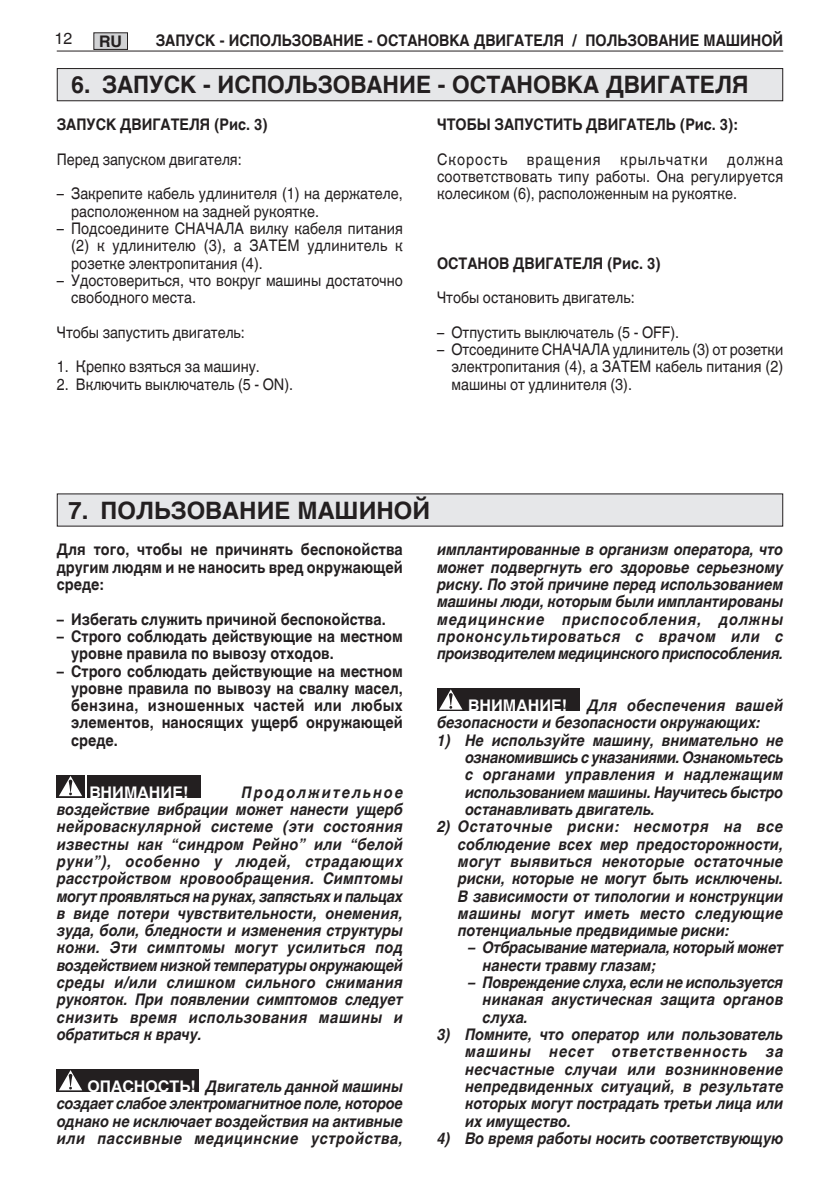
<style>
.page{position:relative;width:840px;height:1191px;background:#fff}
.page>*{position:absolute;margin:0;border:0;box-sizing:border-box;transform-origin:0 0}
.titolo{font:700 24px "Helvetica World";color:#231f20;scale:.95 1}
.titolo-2{font:700 24px "Helvetica World";color:#231f20}
.Normale{font:italic 700 16px/17.2px "Helvetica World";color:#231f20;text-align:justify;scale:.9 1}
.Normale-2{font:16px/17.2px "Helvetica World";color:#231f20;text-align:justify;scale:.9 1}
.Normale-3{font:700 16px/17.2px "Helvetica World";color:#231f20;text-align:justify;scale:.9 1}
.Normale-4{font:700 16px "Helvetica World";color:#fff}
.Normale-5{font:16px "Helvetica World";color:#231f20}
.Normale-6{font:700 16px "Helvetica World";color:#231f20}
</style>
<div class="page">
<hr style="left:57px;top:51px;width:725px;height:1px;background:#231f20">
<div style="left:94px;top:33px;width:33px;height:16px;background:#d1d2d4"></div>
<div style="left:94px;top:33px;width:34px;height:17px;border:1px solid #231f20"></div>
<svg style="left:437px;top:688px;width:28px;height:23px"></svg>
<svg style="left:439px;top:689px;width:23px;height:20px"></svg>
<svg style="left:448px;top:693px;width:4px;height:12px"></svg>
<div style="left:465px;top:688px;width:114px;height:23px;background:#231f20"></div>
<div style="left:57px;top:775px;width:28px;height:22px;background:#231f20"></div>
<svg style="left:59px;top:776px;width:23px;height:20px"></svg>
<div style="left:87px;top:775px;width:113px;height:22px;background:#231f20"></div>
<svg style="left:57px;top:1069px;width:28px;height:23px"></svg>
<svg style="left:59px;top:1070px;width:23px;height:20px"></svg>
<div style="left:85px;top:1069px;width:113px;height:23px;background:#231f20"></div>
<div style="left:57px;top:68px;width:725px;height:33px;background:#e6e7e9;border:1px solid #231f20"></div>
<div style="left:57px;top:493px;width:725px;height:33px;background:#e6e7e9"></div>
<p class="Normale-5" style="left:54px;top:29px;width:19px">12</p>
<p class="Normale-6" style="left:99px;top:32px;width:24px">RU</p>
<p class="Normale-3" style="left:156px;top:31px;width:698px">ЗАПУСK - ИСПОЛЬЗОВАНИЕ - ОСТАНОВKА ДВИГАТЕЛЯ / ПОЛЬЗОВАНИЕ МАШИНОЙ</p>
<p class="titolo" style="left:71px;top:70px;width:714px">6. ЗАПУСK - ИСПОЛЬЗОВАНИЕ - ОСТАНОВKА ДВИГАТЕЛЯ</p>
<p class="Normale-3" style="left:57px;top:116px;width:236px">ЗАПУСK ДВИГАТЕЛЯ (Рис. 3)</p>
<p class="Normale-2" style="left:57px;top:150px;width:207px">Перед запуском двигателя:</p>
<p class="Normale-2" style="left:71px;top:185px;width:370px;text-indent:-14px">– Закрепите кабель удлинителя (1) на держателе, расположенном на задней рукоятке.</p>
<p class="Normale-2" style="left:71px;top:220px;width:370px;text-indent:-14px">– Подсоедините СНАЧАЛА вилку кабеля питания (2) к удлинителю (3), а ЗАТЕМ удлинитель к розетке электропитания (4).</p>
<p class="Normale-2" style="left:71px;top:272px;width:370px;text-indent:-14px">– Удостовериться, что вокруг машины достаточно свободного места.</p>
<p class="Normale-2" style="left:57px;top:323px;width:210px">Чтобы запустить двигатель:</p>
<p class="Normale-2" style="left:57px;top:358px;width:227px">1. Крепко взяться за машину.</p>
<p class="Normale-2" style="left:57px;top:375px;width:264px">2. Включить выключатель (5 - ON).</p>
<p class="Normale-3" style="left:437px;top:116px;width:335px">ЧТОБЫ ЗАПУСТИТЬ ДВИГАТЕЛЬ (Рис. 3):</p>
<p class="Normale-2" style="left:437px;top:150px;width:386px">Скорость вращения крыльчатки должна соответствовать типу работы. Она регулируется колесиком (6), расположенным на рукоятке.</p>
<p class="Normale-3" style="left:437px;top:254px;width:250px">ОСТАНОВ ДВИГАТЕЛЯ (Рис. 3)</p>
<p class="Normale-2" style="left:437px;top:289px;width:221px">Чтобы остановить двигатель:</p>
<p class="Normale-2" style="left:437px;top:323px;width:270px">– Отпустить выключатель (5 - OFF).</p>
<p class="Normale-2" style="left:451px;top:341px;width:370px;text-indent:-14px">– Отсоедините СНАЧАЛА удлинитель (3) от розетки электропитания (4), а ЗАТЕМ кабель питания (2) машины от удлинителя (3).</p>
<p class="titolo-2" style="left:68px;top:497px;width:363px">7. ПОЛЬЗОВАНИЕ МАШИНОЙ</p>
<p class="Normale-3" style="left:57px;top:541px;width:386px">Для того, чтобы не причинять беспокойства другим людям и не наносить вред окружающей среде:</p>
<p class="Normale-3" style="left:57px;top:610px;width:367px">– Избегать служить причиной беспокойства.</p>
<p class="Normale-3" style="left:71px;top:628px;width:370px;text-indent:-14px">– Строго соблюдать действующие на местном уровне правила по вывозу отходов.</p>
<p class="Normale-3" style="left:71px;top:662px;width:370px;text-indent:-14px">– Строго соблюдать действующие на местном уровне правила по вывозу на свалку масел, бензина, изношенных частей или любых элементов, наносящих ущерб окружающей среде.</p>
<p class="Normale-4" style="left:89px;top:783px;width:100px">ВНИМАНИЕ!</p>
<p class="Normale" style="left:57px;top:783px;width:386px;text-indent:185px">Продолжительное воздействие вибрации может нанести ущерб нейроваскулярной системе (эти состояния известны как “синдром Рейно” или “белой руки”), особенно у людей, страдающих расстройством кровообращения. Симптомы могут проявляться на руках, запястьях и пальцах в виде потери чувствительности, онемения, зуда, боли, бледности и изменения структуры кожи. Эти симптомы могут усилиться под воздействием низкой температуры окружающей среды и/или слишком сильного сжимания рукояток. При появлении симптомов следует снизить время использования машины и обратиться к врачу.</p>
<p class="Normale-4" style="left:87px;top:1077px;width:110px">ОПАСНОСТЬ!</p>
<p class="Normale" style="left:57px;top:1077px;width:386px;text-indent:149px">Двигатель данной машины создает слабое электромагнитное поле, которое однако не исключает воздействия на активные или пассивные медицинские устройства,</p>
<p class="Normale" style="left:437px;top:541px;width:386px">имплантированные в организм оператора, что может подвергнуть его здоровье серьезному риску. По этой причине перед использованием машины люди, которым были имплантированы медицинские приспособления, должны проконсультироваться с врачом или с производителем медицинского приспособления.</p>
<p class="Normale-4" style="left:468px;top:696px;width:100px">ВНИМАНИЕ!</p>
<p class="Normale" style="left:437px;top:697px;width:386px;text-indent:150px">Для обеспечения вашей безопасности и безопасности окружающих:</p>
<p class="Normale" style="left:465px;top:731px;width:355px;text-indent:-28px">1) Не используйте машину, внимательно не ознакомившись с указаниями. Ознакомьтесь с органами управления и надлежащим использованием машины. Научитесь быстро останавливать двигатель.</p>
<p class="Normale" style="left:457px;top:818px;width:363px;text-indent:-21px">2) Остаточные риски: несмотря на все соблюдение всех мер предосторожности, могут выявиться некоторые остаточные риски, которые не могут быть исключены.<br>В зависимости от типологии и конструкции машины могут иметь место следующие потенциальные предвидимые риски:</p>
<p class="Normale" style="left:482px;top:939px;width:335px;text-indent:-14px">– Отбрасывание материала, который может нанести травму глазам;</p>
<p class="Normale" style="left:482px;top:973px;width:335px;text-indent:-14px">– Повреждение слуха, если не используется никакая акустическая защита органов слуха.</p>
<p class="Normale" style="left:465px;top:1025px;width:355px;text-indent:-28px">3) Помните, что оператор или пользователь машины несет ответственность за несчастные случаи или возникновение непредвиденных ситуаций, в результате которых могут пострадать третьи лица или их имущество.</p>
<p class="Normale" style="left:437px;top:1129px;width:386px">4) Во время работы носить соответствующую</p>
</div>
